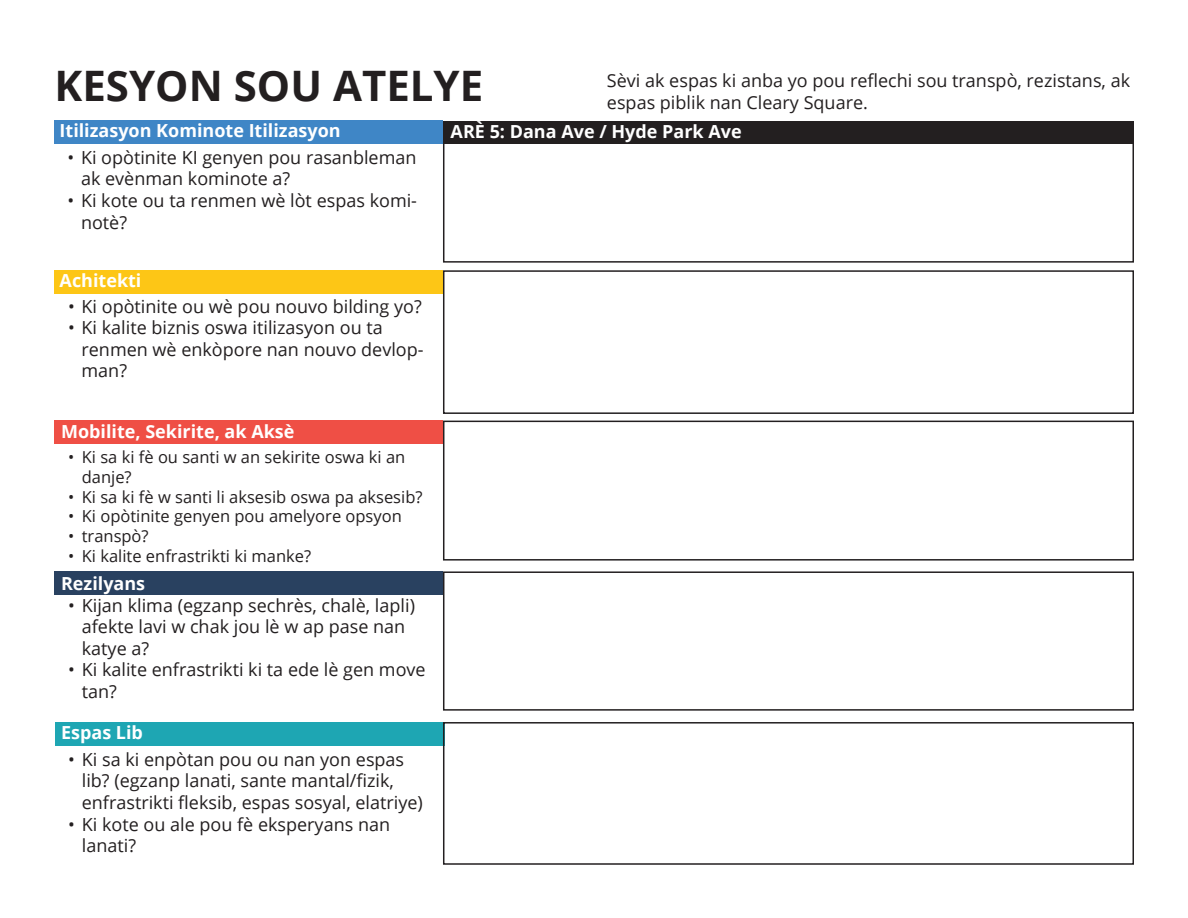
<style>
.page{position:relative;width:1188px;height:918px;background:#fff}
.page>*{position:absolute;margin:0;border:0;box-sizing:border-box;transform-origin:0 0}
.t1{font:700 42px "Open Sans";color:#231f20}
.t2{font:18px/21.6px "Open Sans";color:#231f20}
.t3{font:700 18px "Open Sans";color:#fff}
.t4{font:16.5px/19.8px "Open Sans";color:#231f20}
</style>
<div class="page">
<div style="left:443px;top:121px;width:691px;height:23px;background:#231f20"></div>
<div style="left:55px;top:722px;width:389px;height:24px;background:#1ea6b3"></div>
<div style="left:54px;top:571px;width:389px;height:24px;background:#294160"></div>
<div style="left:54px;top:421px;width:389px;height:23px;background:#ef4f45"></div>
<div style="left:54px;top:270px;width:389px;height:24px;background:#fdc616"></div>
<div style="left:55px;top:120px;width:388px;height:24px;background:#3f86c6"></div>
<div style="left:443px;top:142px;width:691px;height:121px;border:2px solid #231f20"></div>
<div style="left:443px;top:270px;width:691px;height:144px;border:2px solid #231f20"></div>
<div style="left:443px;top:421px;width:691px;height:140px;border:2px solid #231f20"></div>
<div style="left:443px;top:571px;width:691px;height:140px;border:2px solid #231f20"></div>
<div style="left:443px;top:722px;width:691px;height:143px;border:2px solid #231f20"></div>
<h1 class="t1" style="left:55px;top:56px;width:430px">KESYON SOU ATELYE</h1>
<p class="t2" style="left:607px;top:69px;width:525px">Sèvi ak espas ki anba yo pou reflechi sou transpò, rezistans, ak espas piblik nan Cleary Square.</p>
<p class="t3" style="left:451px;top:119px;width:293px">ARÈ 5: Dana Ave / Hyde Park Ave</p>
<p class="t3" style="left:60px;top:118px;width:283px">Itilizasyon Kominote Itilizasyon</p>
<p class="t2" style="left:81px;top:146px;width:337px;text-indent:-14px">• Ki opòtinite KI genyen pou rasanbleman ak evènman kominote a?</p>
<p class="t2" style="left:81px;top:189px;width:338px;text-indent:-14px">• Ki kote ou ta renmen wè lòt espas komi&shy;notè?</p>
<p class="t3" style="left:60px;top:268px;width:83px">Achitekti</p>
<p class="t2" style="left:68px;top:295px;width:355px">• Ki opòtinite ou wè pou nouvo bilding yo?</p>
<p class="t2" style="left:82px;top:316px;width:344px;text-indent:-14px">• Ki kalite biznis oswa itilizasyon ou ta renmen wè enkòpore nan nouvo devlop&shy;man?</p>
<p class="t3" style="left:61px;top:418px;width:235px">Mobilite, Sekirite, ak Aksè</p>
<p class="t4" style="left:82px;top:447px;width:325px;text-indent:-13px">• Ki sa ki fè ou santi w an sekirite oswa ki an danje?</p>
<p class="t4" style="left:68px;top:486px;width:356px">• Ki sa ki fè w santi li aksesib oswa pa aksesib?</p>
<p class="t4" style="left:68px;top:506px;width:335px">• Ki opòtinite genyen pou amelyore opsyon</p>
<p class="t4" style="left:68px;top:526px;width:82px">• transpò?</p>
<p class="t4" style="left:68px;top:546px;width:244px">• Ki kalite enfrastrikti ki manke?</p>
<p class="t2" style="left:82px;top:594px;width:335px;text-indent:-14px">• Kijan klima (egzanp sechrès, chalè, lapli) afekte lavi w chak jou lè w ap pase nan katye a?</p>
<p class="t2" style="left:82px;top:659px;width:345px;text-indent:-14px">• Ki kalite enfrastrikti ki ta ede lè gen move tan?</p>
<p class="t3" style="left:61px;top:571px;width:86px">Rezilyans</p>
<p class="t3" style="left:61px;top:720px;width:83px">Espas Lib</p>
<p class="t2" style="left:82px;top:748px;width:343px;text-indent:-14px">• Ki sa ki enpòtan pou ou nan yon espas lib? (egzanp lanati, sante mantal/fizik, enfrastrikti fleksib, espas sosyal, elatriye)</p>
<p class="t2" style="left:82px;top:813px;width:310px;text-indent:-14px">• Ki kote ou ale pou fè eksperyans nan lanati?</p>
</div>
